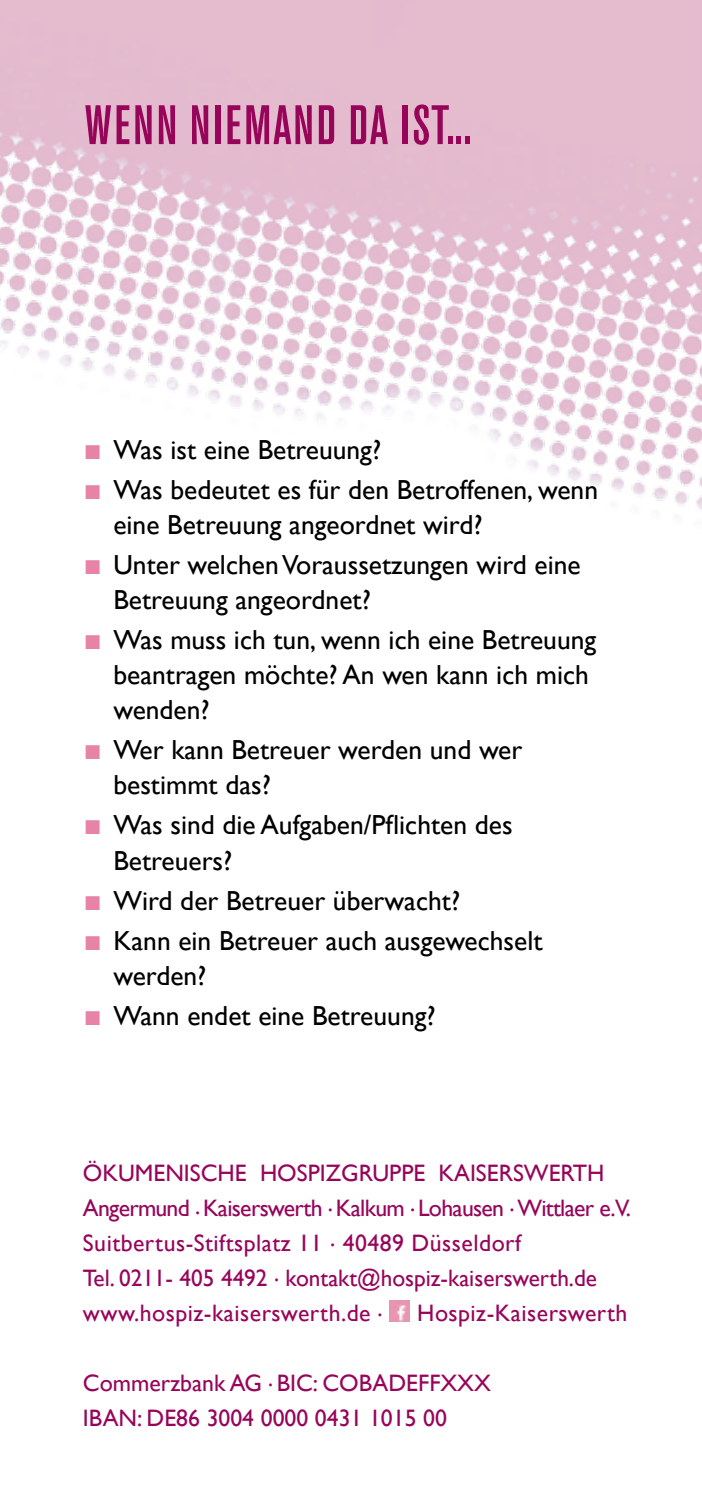
<style>
.page{position:relative;width:702px;height:1489px;background:#fff}
.page>*{position:absolute;margin:0;border:0;box-sizing:border-box;transform-origin:0 0}
.t1{font:500 55px "Akzidenz Grot Con BQ";letter-spacing:.05em;color:#97055a}
.t2{font:27.5px/35px "Gill Sans";color:#000}
.t3{font:23.75px/35px "Gill Sans";color:#97055a}
.t4{font:23.75px "Gill Sans";letter-spacing:.02em;color:#97055a}
.s1{color:#e783a7}
</style>
<div class="page">
<img style="left:0;top:0;width:702px;height:517px">
<img style="left:389px;top:1300px;width:20px;height:20px">
<h1 class="t1" style="left:85px;top:94px;width:388px">WENN NIEMAND DA IST...</h1>
<p class="t2" style="left:85px;top:432px;width:297px"><span class="s1">■</span> Was ist eine Betreuung?</p>
<p class="t2" style="left:113px;top:472px;width:486px;text-indent:-28px"><span class="s1">■</span> Was bedeutet es für den Betroffenen, wenn eine Betreuung angeordnet wird?</p>
<p class="t2" style="left:113px;top:547px;width:468px;text-indent:-28px"><span class="s1">■</span> Unter welchen Voraussetzungen wird eine<br>Betreuung angeordnet?</p>
<p class="t2" style="left:113px;top:622px;width:484px;text-indent:-28px"><span class="s1">■</span> Was muss ich tun, wenn ich eine Betreuung beantragen möchte? An wen kann ich mich wenden?</p>
<p class="t2" style="left:113px;top:732px;width:410px;text-indent:-28px"><span class="s1">■</span> Wer kann Betreuer werden und wer bestimmt das?</p>
<p class="t2" style="left:113px;top:807px;width:401px;text-indent:-28px"><span class="s1">■</span> Was sind die Aufgaben/Pflichten des<br>Betreuers?</p>
<p class="t2" style="left:85px;top:882px;width:376px"><span class="s1">■</span> Wird der Betreuer überwacht?</p>
<p class="t2" style="left:113px;top:922px;width:430px;text-indent:-28px"><span class="s1">■</span> Kann ein Betreuer auch ausgewechselt werden?</p>
<p class="t2" style="left:85px;top:997px;width:352px"><span class="s1">■</span> Wann endet eine Betreuung?</p>
<p class="t3" style="left:83px;top:1155px;width:549px">ÖKUMENISCHE HOSPIZGRUPPE KAISERSWERTH Angermund . Kaiserswerth . Kalkum . Lohausen . Wittlaer e.V.<br>Suitbertus-Stiftsplatz 11 . 40489 Düsseldorf<br>Tel. 0211- 405 4492 . kontakt@hospiz-kaiserswerth.de www.hospiz-kaiserswerth.de .</p>
<p class="t4" style="left:417px;top:1298px;width:212px">Hospiz-Kaiserswerth</p>
<p class="t3" style="left:83px;top:1365px;width:409px">Commerzbank AG . BIC: COBADEFFXXX<br>IBAN: DE86 3004 0000 0431 1015 00</p>
</div>
